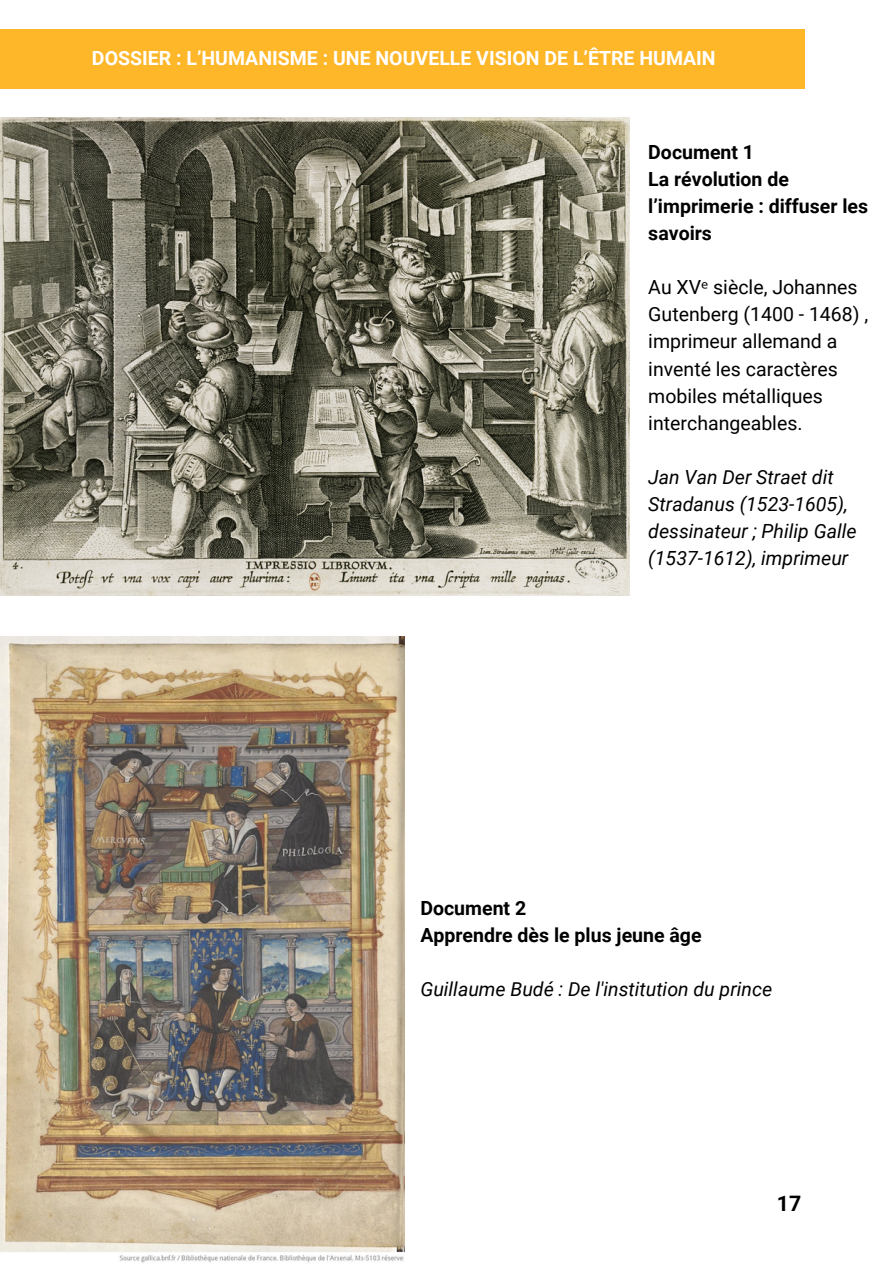
<style>
.page{position:relative;width:894px;height:1264px;background:#fff}
.page>*{position:absolute;margin:0;border:0;box-sizing:border-box;transform-origin:0 0}
.t1{font:700 21.3px "Roboto";color:#000}
.t2{font:italic 19.5px/27px "Roboto";color:#000}
.t3{font:19.5px/27px "Roboto";color:#000}
.t4{font:700 19.5px/27px "Roboto";color:#000}
.t5{font:700 19.5px "Roboto";color:#fff}
.s1{font-family:"Noto Sans"}
</style>
<div class="page">
<div style="left:0;top:30px;width:804px;height:59px;background:#ffb72a"></div>
<img style="left:0;top:118px;width:629px;height:477px">
<img style="left:0;top:636px;width:404px;height:627px">
<p class="t5" style="left:92px;top:46px;width:625px">DOSSIER : L’HUMANISME : UNE NOUVELLE VISION DE L’ÊTRE HUMAIN</p>
<h1 class="t4" style="left:648px;top:139px;width:221px">Document 1<br>La révolution de l’imprimerie : diffuser les savoirs</h1>
<p class="t3" style="left:648px;top:274px;width:221px">Au XV<span class="s1">ᵉ</span> siècle, Johannes<br>Gutenberg (1400 - 1468) , imprimeur allemand a inventé les caractères mobiles métalliques interchangeables.</p>
<h2 class="t2" style="left:648px;top:463px;width:210px">Jan Van Der Straet dit<br>Stradanus (1523-1605), dessinateur ; Philip Galle (1537-1612), imprimeur</h2>
<p class="t4" style="left:420px;top:894px;width:282px">Document 2<br>Apprendre dès le plus jeune âge</p>
<h2 class="t2" style="left:420px;top:975px;width:353px">Guillaume Budé : De l'institution du prince</h2>
<p class="t1" style="left:776px;top:1190px;width:26px">17</p>
</div>
